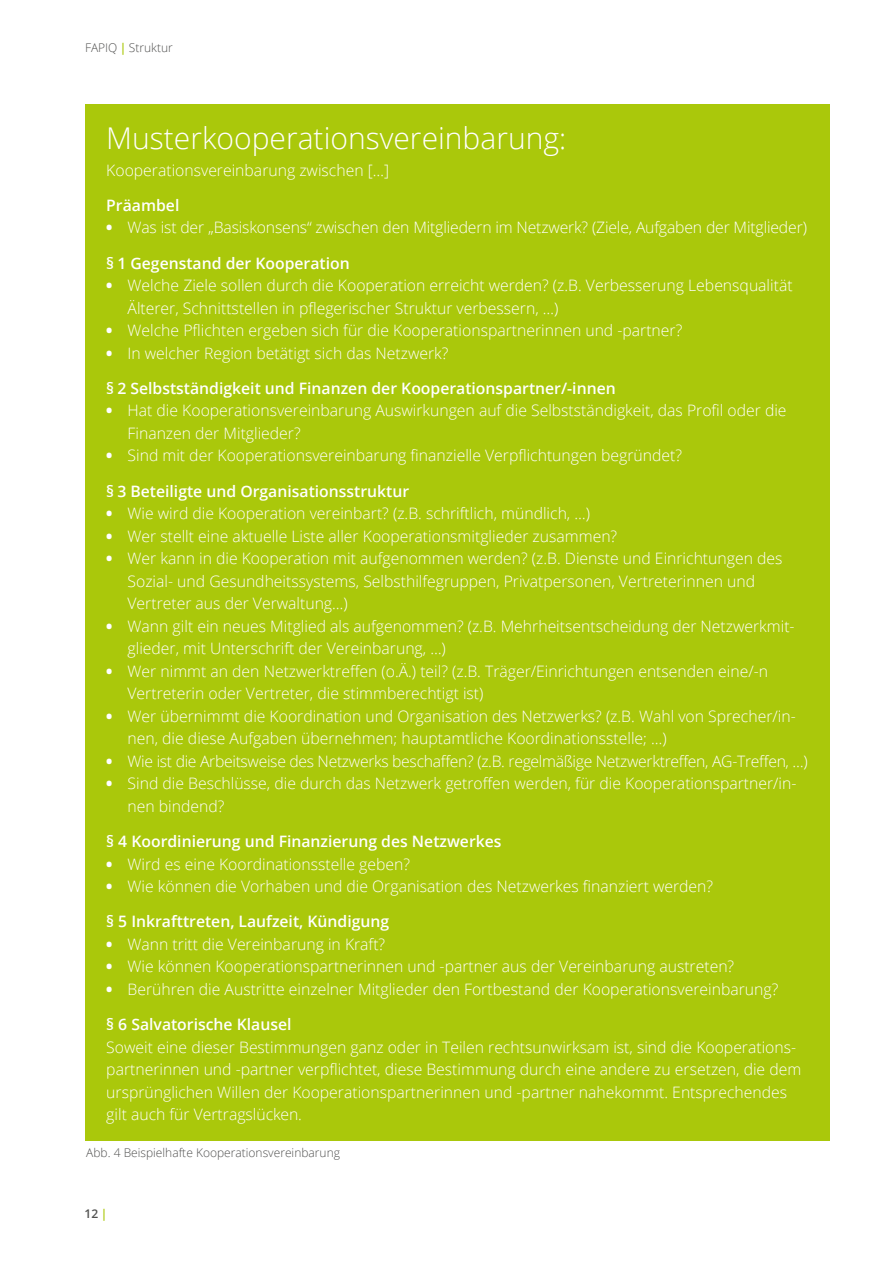
<style>
.page{position:relative;width:893px;height:1263px;background:#fff}
.page>*{position:absolute;margin:0;border:0;box-sizing:border-box;transform-origin:0 0}
.t1{font:300 30px "Open Sans";color:#fff}
.t2{font:300 15.75px/22.5px "Open Sans";color:#fff}
.t3{font:600 15.75px "Open Sans";color:#fff}
.t4{font:300 15.75px "Open Sans";letter-spacing:-.02em;color:#fff}
.t5{font:300 12px "Open Sans";color:#515150}
.t6{font:600 12px "Open Sans";color:#515150}
.s1{font-weight:600;color:#aac80b}
.s2{font-weight:800}
.s3{color:#aac80b}
</style>
<div class="page">
<div style="left:85px;top:105px;width:744px;height:1036px;background:#aac80b"></div>
<p class="t5" style="left:85px;top:39px;width:89px">FAPIQ <span class="s1">|</span> Struktur</p>
<h1 class="t1" style="left:106px;top:117px;width:461px">Musterkooperationsvereinbarung:</h1>
<p class="t2" style="left:106px;top:158px;width:284px">Kooperationsvereinbarung zwischen […]</p>
<p class="t3" style="left:106px;top:194px;width:75px">Präambel</p>
<p class="t2" style="left:106px;top:216px;width:702px"><span class="s2">•</span> Was ist der „Basiskonsens“ zwischen den Mitgliedern im Netzwerk? (Ziele, Aufgaben der Mitglieder)</p>
<p class="t3" style="left:106px;top:252px;width:245px">§ 1 Gegenstand der Kooperation</p>
<p class="t2" style="left:128px;top:274px;width:667px;text-indent:-21px"><span class="s2">•</span> Welche Ziele sollen durch die Kooperation erreicht werden? (z.B. Verbesserung Lebensqualität<br>Älterer, Schnittstellen in pflegerischer Struktur verbessern, …)</p>
<p class="t2" style="left:106px;top:319px;width:577px"><span class="s2">•</span> Welche Pflichten ergeben sich für die Kooperationspartnerinnen und -partner?</p>
<p class="t2" style="left:106px;top:341px;width:344px"><span class="s2">•</span> In welcher Region betätigt sich das Netzwerk?</p>
<p class="t3" style="left:106px;top:377px;width:511px">§ 2 Selbstständigkeit und Finanzen der Kooperationspartner/-innen</p>
<p class="t2" style="left:128px;top:399px;width:660px;text-indent:-21px"><span class="s2">•</span> Hat die Kooperationsvereinbarung Auswirkungen auf die Selbstständigkeit, das Profil oder die<br>Finanzen der Mitglieder?</p>
<p class="t2" style="left:106px;top:444px;width:577px"><span class="s2">•</span> Sind mit der Kooperationsvereinbarung finanzielle Verpflichtungen begründet?</p>
<p class="t3" style="left:106px;top:480px;width:304px">§ 3 Beteiligte und Organisationsstruktur</p>
<p class="t2" style="left:106px;top:502px;width:485px"><span class="s2">•</span> Wie wird die Kooperation vereinbart? (z.B. schriftlich, mündlich, …)</p>
<p class="t2" style="left:106px;top:524px;width:512px"><span class="s2">•</span> Wer stellt eine aktuelle Liste aller Kooperationsmitglieder zusammen?</p>
<p class="t2" style="left:128px;top:547px;width:656px;text-indent:-21px"><span class="s2">•</span> Wer kann in die Kooperation mit aufgenommen werden? (z.B. Dienste und Einrichtungen des<br>Sozial- und Gesundheitssystems, Selbsthilfegruppen, Privatpersonen, Vertreterinnen und<br>Vertreter aus der Verwaltung…)</p>
<p class="t2" style="left:128px;top:614px;width:669px;text-indent:-21px"><span class="s2">•</span> Wann gilt ein neues Mitglied als aufgenommen? (z.B. Mehrheitsentscheidung der Netzwerkmit&shy;glieder, mit Unterschrift der Vereinbarung, …)</p>
<p class="t2" style="left:128px;top:659px;width:642px;text-indent:-21px"><span class="s2">•</span> Wer nimmt an den Netzwerktreffen (o.Ä.) teil? (z.B. Träger/Einrichtungen entsenden eine/-n<br>Vertreterin oder Vertreter, die stimmberechtigt ist)</p>
<p class="t2" style="left:128px;top:704px;width:670px;text-indent:-21px"><span class="s2">•</span> Wer übernimmt die Koordination und Organisation des Netzwerks? (z.B. Wahl von Sprecher/in&shy;nen, die diese Aufgaben übernehmen; hauptamtliche Koordinationsstelle; …)</p>
<p class="t4" style="left:106px;top:750px;width:703px"><span class="s2">•</span> Wie ist die Arbeitsweise des Netzwerks beschaffen? (z.B. regelmäßige Netzwerktreffen, AG-Treffen, …)</p>
<p class="t2" style="left:128px;top:772px;width:670px;text-indent:-21px"><span class="s2">•</span> Sind die Beschlüsse, die durch das Netzwerk getroffen werden, für die Kooperationspartner/in&shy;nen bindend?</p>
<p class="t3" style="left:106px;top:830px;width:397px">§ 4 Koordinierung und Finanzierung des Netzwerkes</p>
<p class="t2" style="left:106px;top:852px;width:305px"><span class="s2">•</span> Wird es eine Koordinationsstelle geben?</p>
<p class="t2" style="left:106px;top:875px;width:608px"><span class="s2">•</span> Wie können die Vorhaben und die Organisation des Netzwerkes finanziert werden?</p>
<p class="t3" style="left:106px;top:911px;width:284px">§ 5 Inkrafttreten, Laufzeit, Kündigung</p>
<p class="t2" style="left:106px;top:932px;width:280px"><span class="s2">•</span> Wann tritt die Vereinbarung in Kraft?</p>
<p class="t2" style="left:106px;top:955px;width:629px"><span class="s2">•</span> Wie können Kooperationspartnerinnen und -partner aus der Vereinbarung austreten?</p>
<p class="t2" style="left:106px;top:977px;width:673px"><span class="s2">•</span> Berühren die Austritte einzelner Mitglieder den Fortbestand der Kooperationsvereinbarung?</p>
<p class="t3" style="left:106px;top:1013px;width:187px">§ 6 Salvatorische Klausel</p>
<p class="t2" style="left:106px;top:1035px;width:696px">Soweit eine dieser Bestimmungen ganz oder in Teilen rechtsunwirksam ist, sind die Kooperations&shy;partnerinnen und -partner verpflichtet, diese Bestimmung durch eine andere zu ersetzen, die dem ursprünglichen Willen der Kooperationspartnerinnen und -partner nahekommt. Entsprechendes gilt auch für Vertragslücken.</p>
<p class="t5" style="left:86px;top:1144px;width:255px">Abb. 4 Beispielhafte Kooperationsvereinbarung</p>
<p class="t6" style="left:85px;top:1205px;width:24px">12 <span class="s3">|</span></p>
</div>
